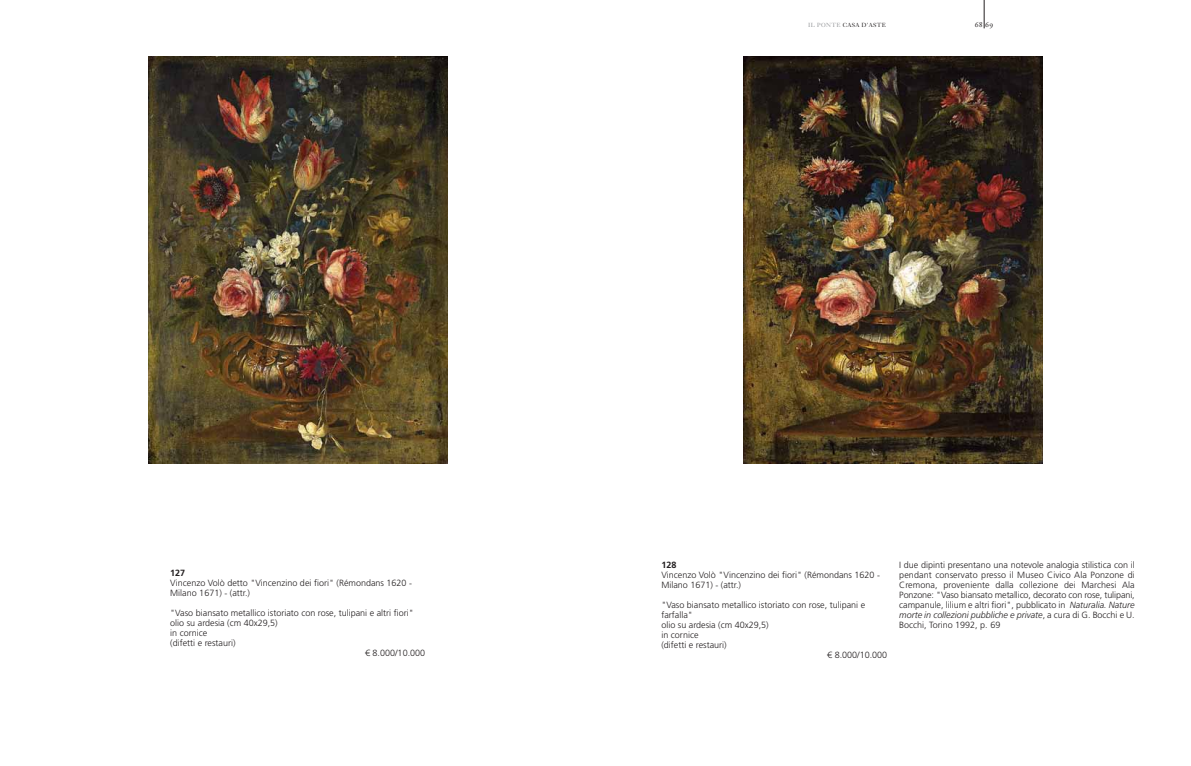
<style>
.page{position:relative;width:1191px;height:766px;background:#fff}
.page>*{position:absolute;margin:0;border:0;box-sizing:border-box;transform-origin:0 0}
.t1{font:300 9px/10px "Frutiger LT Std";color:#231f20}
.t2{font:8px "Adobe Garamond Regular SC";color:#231f20}
.t3{font:6px "Caslon 540 LT Std";letter-spacing:.05em;color:#231f20}
.s1{font-weight:700}
.s2{font-family:"STIX General";font-weight:400}
.s3{color:#939598}
.s4{font-style:italic}
</style>
<div class="page">
<svg style="left:984px;top:0;width:1px;height:28px"></svg>
<img style="left:148px;top:57px;width:299px;height:406px">
<img style="left:744px;top:57px;width:298px;height:406px">
<p class="t1" style="left:170px;top:568px;width:243px"><span class="s1">127<br></span>Vincenzo Volò detto "Vincenzino dei fiori" (Rémondans 1620 <span class="s2">‑<br></span>Milano 1671) <span class="s2">‑</span> (attr.)</p>
<p class="t1" style="left:170px;top:608px;width:245px">"Vaso biansato metallico istoriato con rose, tulipani e altri fiori"</p>
<p class="t1" style="left:170px;top:618px;width:109px">olio su ardesia (cm 40x29,5)</p>
<p class="t1" style="left:170px;top:628px;width:39px">in cornice</p>
<p class="t1" style="left:170px;top:638px;width:67px">(difetti e restauri)</p>
<p class="t1" style="left:365px;top:648px;width:62px">€ 8.000/10.000</p>
<p class="t3" style="left:808px;top:21px;width:79px"><span class="s3">IL PONTE</span> CASA D’ASTE</p>
<p class="t2" style="left:974px;top:20px;width:20px">68 69</p>
<p class="t1" style="left:661px;top:560px;width:220px"><span class="s1">128<br></span>Vincenzo Volò "Vincenzino dei fiori" (Rémondans 1620 <span class="s2">‑<br></span>Milano 1671) <span class="s2">‑</span> (attr.)</p>
<p class="t1" style="left:661px;top:600px;width:205px">"Vaso biansato metallico istoriato con rose, tulipani e</p>
<p class="t1" style="left:661px;top:610px;width:33px">farfalla"</p>
<p class="t1" style="left:661px;top:620px;width:109px">olio su ardesia (cm 40x29,5)</p>
<p class="t1" style="left:661px;top:630px;width:39px">in cornice</p>
<p class="t1" style="left:661px;top:640px;width:67px">(difetti e restauri)</p>
<p class="t1" style="left:827px;top:650px;width:62px">€ 8.000/10.000</p>
<p class="t1" style="left:899px;top:560px;width:237px;text-align:justify">I due dipinti presentano una notevole analogia stilistica con il pendant conservato presso il Museo Civico Ala Ponzone di Cremona, proveniente dalla collezione dei Marchesi Ala Ponzone: "Vaso biansato metallico, decorato con rose, tulipani, campanule, lilium e altri fiori", pubblicato in <span class="s4">Naturalia. Nature morte in collezioni pubbliche e private</span>, a cura di G. Bocchi e U.<br>Bocchi, Torino 1992, p. 69</p>
</div>
